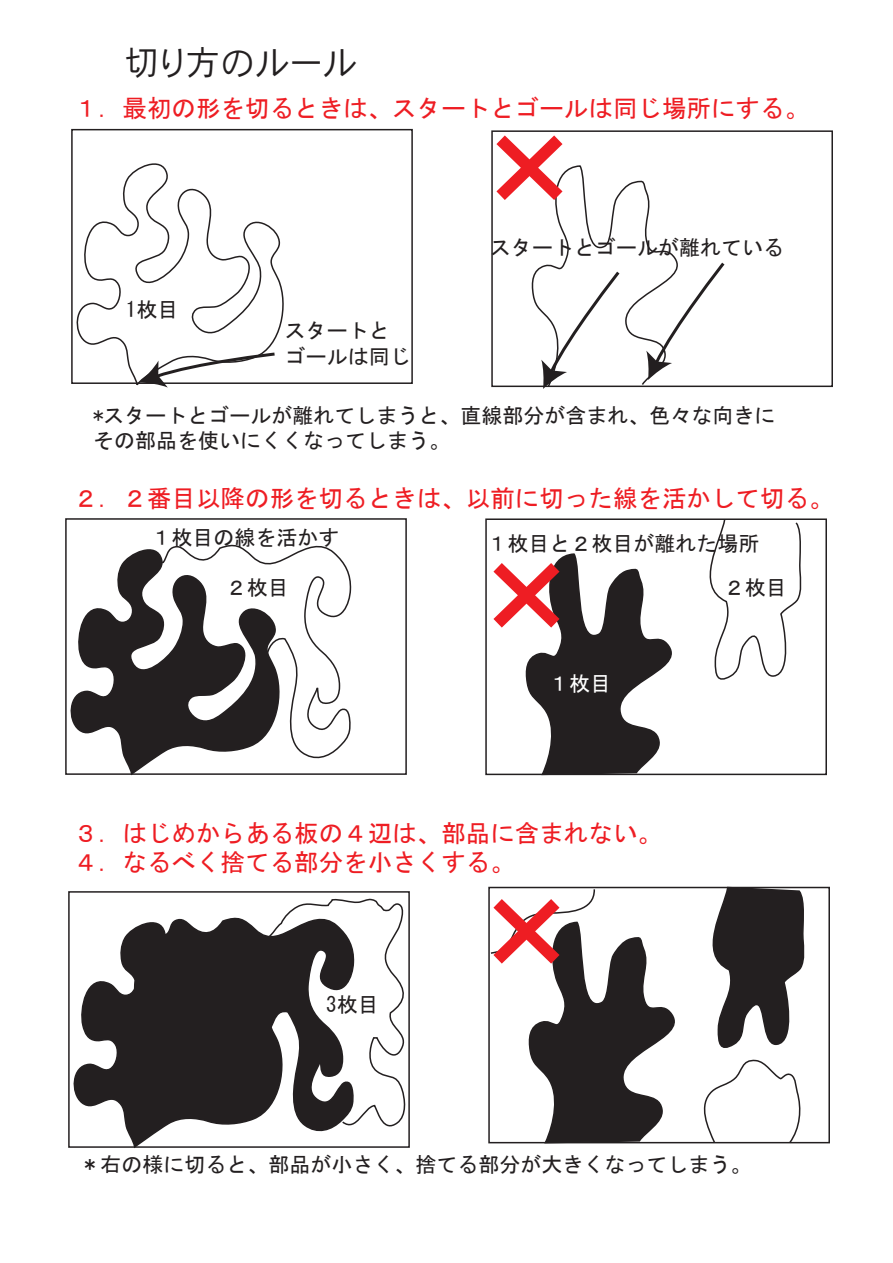
<style>
.page{position:relative;width:893px;height:1263px;background:#fff}
.page>*{position:absolute;margin:0;border:0;box-sizing:border-box;transform-origin:0 0}
.t1{font:34.95px "Heisei Kaku Go Std W3";letter-spacing:-.03em;color:#231f20}
.t2{font:24.45px/29.4px "MS Gothic";color:#ee1d23}
.t3{font:21px/25.2px "MS Gothic";color:#231f20}
.t4{font:21px "MS Gothic";color:#fff}
</style>
<div class="page">
<div style="left:71px;top:129px;width:342px;height:255px;border:2px solid #231f20"></div>
<svg style="left:71px;top:155px;width:220px;height:231px"></svg>
<div style="left:65px;top:518px;width:342px;height:257px;border:2px solid #231f20"></div>
<svg style="left:65px;top:540px;width:222px;height:236px"></svg>
<svg style="left:158px;top:541px;width:194px;height:221px"></svg>
<div style="left:68px;top:891px;width:342px;height:257px;border:2px solid #231f20"></div>
<svg style="left:70px;top:911px;width:285px;height:236px"></svg>
<svg style="left:266px;top:898px;width:143px;height:237px"></svg>
<div style="left:485px;top:518px;width:342px;height:257px;border:2px solid #231f20"></div>
<svg style="left:693px;top:518px;width:111px;height:162px"></svg>
<svg style="left:696px;top:886px;width:111px;height:162px"></svg>
<svg style="left:697px;top:1059px;width:107px;height:85px"></svg>
<svg style="left:486px;top:552px;width:201px;height:224px"></svg>
<svg style="left:488px;top:888px;width:202px;height:256px"></svg>
<svg style="left:139px;top:351px;width:139px;height:37px"></svg>
<svg style="left:491px;top:130px;width:235px;height:259px"></svg>
<h1 class="t1" style="left:124px;top:40px;width:235px">切り方のルール</h1>
<p class="t2" style="left:74px;top:93px;width:737px">１．最初の形を切るときは、スタートとゴールは同じ場所にする。</p>
<p class="t3" style="left:126px;top:297px;width:54px">1枚目</p>
<p class="t3" style="left:285px;top:318px;width:127px">スタートとゴールは同じ</p>
<p class="t3" style="left:490px;top:235px;width:295px">スタートとゴールが離れている</p>
<p class="t3" style="left:93px;top:403px;width:684px">*スタートとゴールが離れてしまうと、直線部分が含まれ、色々な向きにその部品を使いにくくなってしまう。</p>
<p class="t2" style="left:74px;top:483px;width:762px">２．２番目以降の形を切るときは、以前に切った線を活かして切る。</p>
<p class="t3" style="left:150px;top:524px;width:190px">１枚目の線を活かす</p>
<p class="t3" style="left:226px;top:575px;width:64px">２枚目</p>
<p class="t3" style="left:486px;top:531px;width:274px">１枚目と２枚目が離れた場所</p>
<p class="t4" style="left:548px;top:673px;width:64px">１枚目</p>
<p class="t3" style="left:724px;top:575px;width:64px">２枚目</p>
<p class="t2" style="left:74px;top:818px;width:590px">３．はじめからある板の４辺は、部品に含まれない。<br>４．なるべく捨てる部分を小さくする。</p>
<p class="t3" style="left:326px;top:992px;width:54px">3枚目</p>
<p class="t3" style="left:80px;top:1151px;width:673px">＊右の様に切ると、部品が小さく、捨てる部分が大きくなってしまう。</p>
</div>
